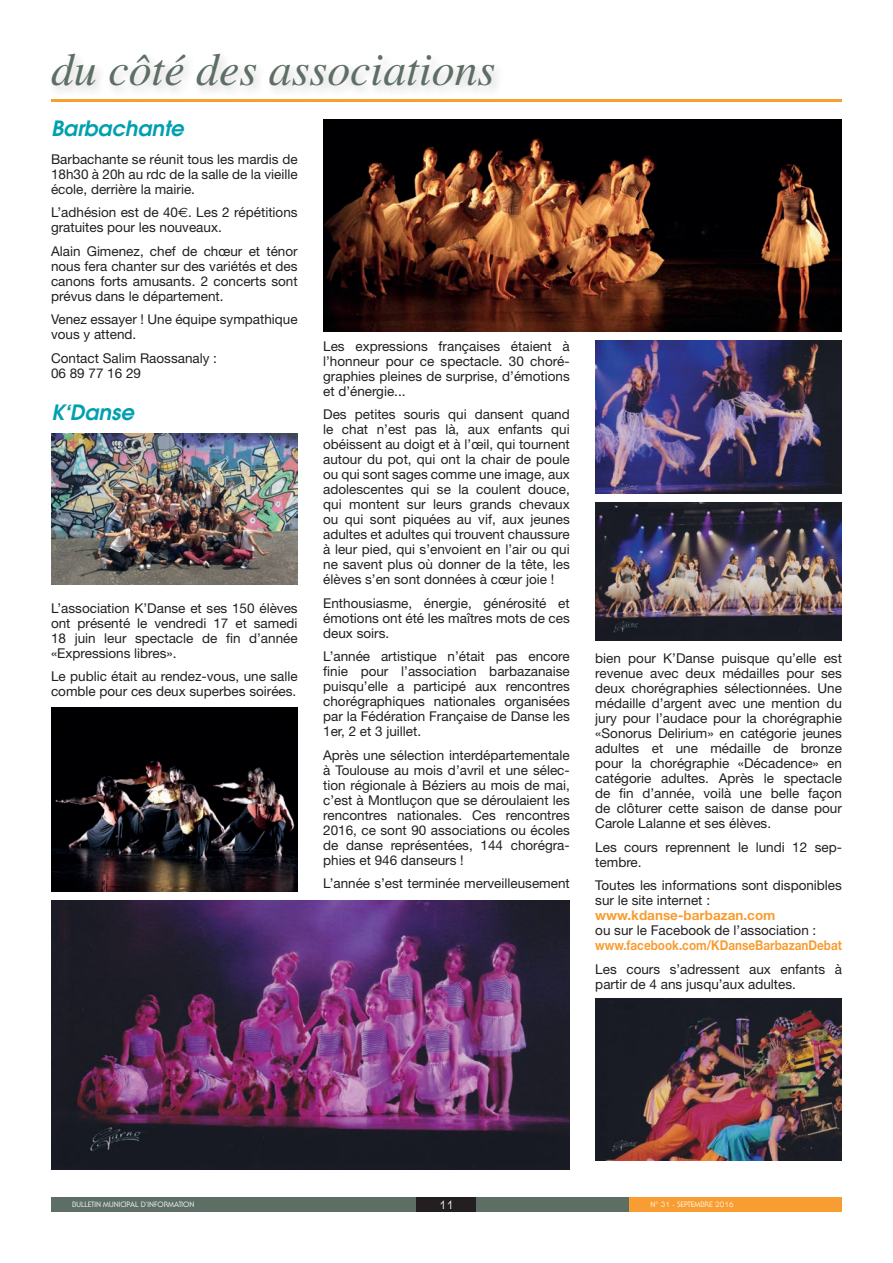
<style>
.page{position:relative;width:893px;height:1263px;background:#fff}
.page>*{position:absolute;margin:0;border:0;box-sizing:border-box;transform-origin:0 0}
.t1{font:italic 45.9px "Times";color:#5d6e65}
.t2{font:italic 600 21px "Avant Garde";color:#00a0b0}
.t3{font:13.5px/15px "Helvetica Neue";color:#231f20;text-align:justify}
.t4{font:700 13.5px "Helvetica Neue";color:#f89d31;scale:.87 1}
.t5{font:700 13.5px "Helvetica Neue";color:#f89d31}
.t6{font:12px "Serif Gothic";color:#fff}
.t7{font:7.5px "Serif Gothic";color:#fff}
.s1{font-family:"Euro Sans"}
</style>
<div class="page">
<div style="left:51px;top:1197px;width:791px;height:15px;background:#5d6e65"></div>
<div style="left:629px;top:1197px;width:213px;height:15px;background:#f89d31"></div>
<div style="left:417px;top:1197px;width:59px;height:15px;background:#231f20"></div>
<hr style="left:51px;top:100px;width:791px;height:2px;background:#f89d31">
<div style="left:48px;top:50px;width:459px;height:48px;background:#fafafa"></div>
<img style="left:51px;top:434px;width:247px;height:150px">
<img style="left:51px;top:707px;width:247px;height:185px">
<img style="left:323px;top:119px;width:519px;height:213px">
<img style="left:595px;top:998px;width:247px;height:162px">
<img style="left:595px;top:503px;width:247px;height:137px">
<img style="left:595px;top:340px;width:247px;height:153px">
<img style="left:51px;top:900px;width:519px;height:269px">
<h1 class="t1" style="left:51px;top:45px;width:446px">du côté des associations</h1>
<h2 class="t2" style="left:51px;top:114px;width:134px">Barbachante</h2>
<p class="t3" style="left:51px;top:151px;width:248px">Barbachante se réunit tous les mardis de 18h30 à 20h au rdc de la salle de la vieille école, derrière la mairie.</p>
<p class="t3" style="left:51px;top:205px;width:248px">L’adhésion est de 40<span class="s1">$</span>. Les 2 répétitions gratuites pour les nouveaux.</p>
<p class="t3" style="left:51px;top:243px;width:248px">Alain Gimenez, chef de chœur et ténor nous fera chanter sur des variétés et des canons forts amusants. 2 concerts sont prévus dans le département.</p>
<p class="t3" style="left:51px;top:312px;width:248px">Venez essayer ! Une équipe sympathique vous y attend.</p>
<p class="t3" style="left:51px;top:350px;width:168px">Contact Salim Raossanaly :<br>06 89 77 16 29</p>
<h2 class="t2" style="left:51px;top:398px;width:84px">K‘Danse</h2>
<p class="t3" style="left:323px;top:338px;width:248px">Les expressions françaises étaient à l’honneur pour ce spectacle. 30 choré&shy;graphies pleines de surprise, d’émotions et d’énergie...</p>
<p class="t3" style="left:323px;top:407px;width:248px">Des petites souris qui dansent quand le chat n’est pas là, aux enfants qui obéissent au doigt et à l’œil, qui tournent autour du pot, qui ont la chair de poule ou qui sont sages comme une image, aux adolescentes qui se la coulent douce, qui montent sur leurs grands chevaux ou qui sont piquées au vif, aux jeunes adultes et adultes qui trouvent chaussure à leur pied, qui s’envoient en l’air ou qui ne savent plus où donner de la tête, les élèves s’en sont données à cœur joie !</p>
<p class="t3" style="left:323px;top:595px;width:248px">Enthousiasme, énergie, générosité et émotions ont été les maîtres mots de ces deux soirs.</p>
<p class="t3" style="left:323px;top:649px;width:248px">L’année artistique n’était pas encore finie pour l’association barbazanaise puisqu’elle a participé aux rencontres chorégraphiques nationales organisées par la Fédération Française de Danse les 1er, 2 et 3 juillet.</p>
<p class="t3" style="left:323px;top:747px;width:248px">Après une sélection interdépartementale à Toulouse au mois d’avril et une sélec&shy;tion régionale à Béziers au mois de mai, c’est à Montluçon que se déroulaient les rencontres nationales. Ces rencontres 2016, ce sont 90 associations ou écoles de danse représentées, 144 chorégra&shy;phies et 946 danseurs !</p>
<p class="t3" style="left:323px;top:876px;width:248px">L’année s’est terminée merveilleusement</p>
<p class="t3" style="left:51px;top:600px;width:248px">L’association K’Danse et ses 150 élèves ont présenté le vendredi 17 et samedi 18 juin leur spectacle de fin d’année «Expressions libres».</p>
<p class="t3" style="left:51px;top:669px;width:248px">Le public était au rendez-vous, une salle comble pour ces deux superbes soirées.</p>
<p class="t3" style="left:595px;top:651px;width:248px">bien pour K’Danse puisque qu’elle est revenue avec deux médailles pour ses deux chorégraphies sélectionnées. Une médaille d’argent avec une mention du jury pour l’audace pour la chorégraphie «Sonorus Delirium» en catégorie jeunes adultes et une médaille de bronze pour la chorégraphie «Décadence» en catégorie adultes. Après le spectacle de fin d’année, voilà une belle façon de clôturer cette saison de danse pour Carole Lalanne et ses élèves.</p>
<p class="t3" style="left:595px;top:839px;width:248px">Les cours reprennent le lundi 12 sep&shy;tembre.</p>
<p class="t3" style="left:595px;top:878px;width:248px">Toutes les informations sont disponibles sur le site internet :</p>
<p class="t5" style="left:595px;top:907px;width:182px">www.kdanse-barbazan.com</p>
<p class="t3" style="left:595px;top:923px;width:223px">ou sur le Facebook de l’association :</p>
<p class="t4" style="left:595px;top:937px;width:285px">www.facebook.com/KDanseBarbazanDebat</p>
<p class="t3" style="left:595px;top:961px;width:248px">Les cours s’adressent aux enfants à partir de 4 ans jusqu’aux adultes.</p>
<p class="t7" style="left:72px;top:1200px;width:124px">BULLETIN MUNICIPAL D’INFORMATION</p>
<p class="t6" style="left:439px;top:1197px;width:16px">11</p>
<p class="t7" style="left:651px;top:1200px;width:84px">N° 31 - SEPTEMBRE 2016</p>
</div>
